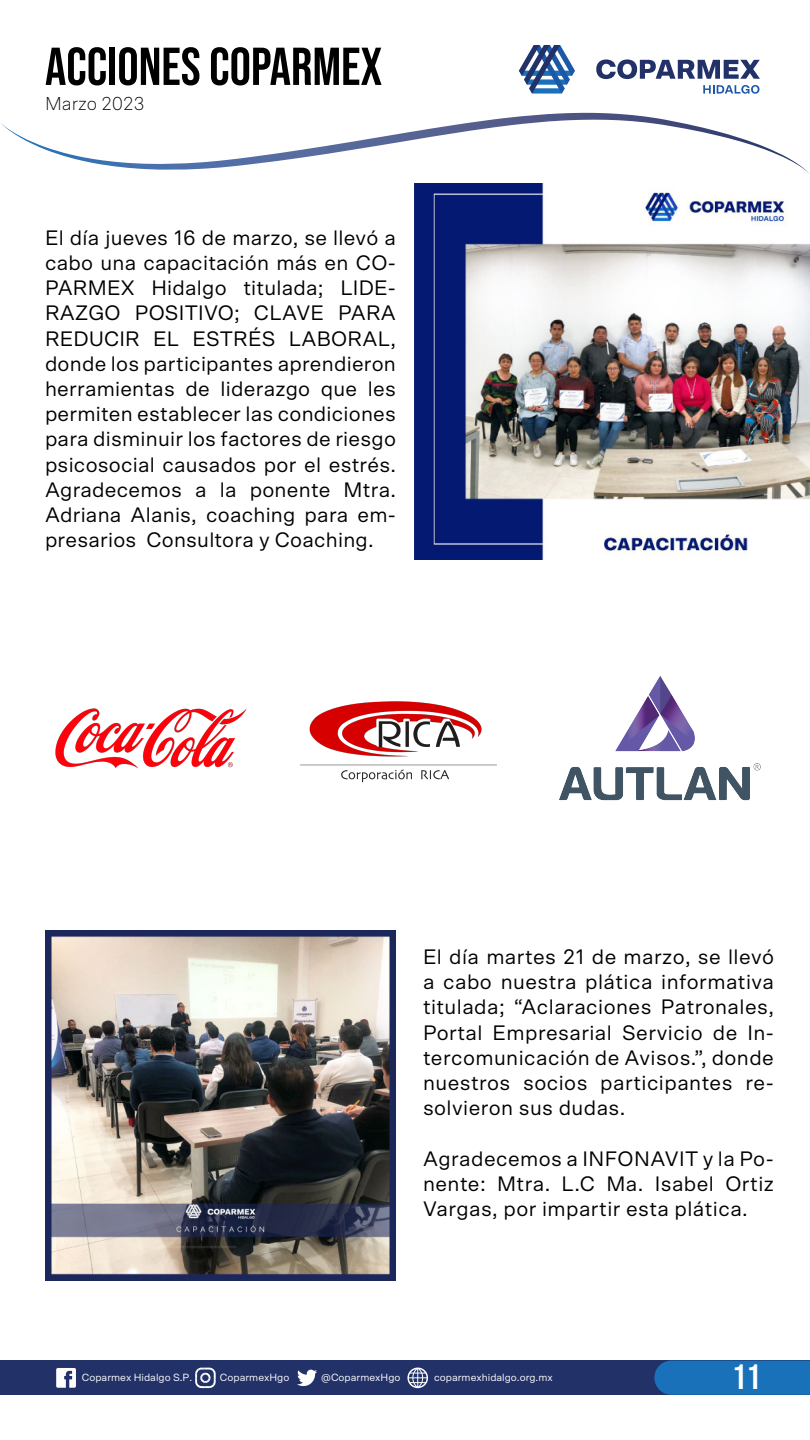
<style>
.page{position:relative;width:810px;height:1440px;background:#fff}
.page>*{position:absolute;margin:0;border:0;box-sizing:border-box;transform-origin:0 0}
.t1{font:53.25px "Bebas Neue";color:#000}
.t2{font:35.25px "Bebas Neue";color:#fff}
.t3{font:21px/25.2px "Scto Grotesk A";letter-spacing:.02em;color:#000;text-align:justify}
.t4{font:100 18.75px "Scto Grotesk A";color:#000}
.t5{font:10.5px "Scto Grotesk A";color:#fff}
</style>
<div class="page">
<div style="left:0;top:1361px;width:810px;height:34px;background:#223268"></div>
<svg style="left:195px;top:1368px;width:21px;height:20px"></svg>
<svg style="left:56px;top:1368px;width:20px;height:20px"></svg>
<svg style="left:297px;top:1370px;width:20px;height:16px"></svg>
<svg style="left:407px;top:1368px;width:21px;height:20px"></svg>
<div style="left:654px;top:1361px;width:156px;height:34px;background:#1971ba"></div>
<svg style="left:1px;top:113px;width:808px;height:60px"></svg>
<svg style="left:519px;top:45px;width:56px;height:49px"></svg>
<svg style="left:596px;top:59px;width:164px;height:20px"></svg>
<svg style="left:703px;top:85px;width:56px;height:9px"></svg>
<img style="left:414px;top:183px;width:396px;height:377px">
<img style="left:45px;top:930px;width:351px;height:351px">
<img style="left:300px;top:701px;width:197px;height:82px">
<img style="left:55px;top:708px;width:192px;height:61px">
<img style="left:559px;top:676px;width:202px;height:125px">
<p class="t1" style="left:45px;top:36px;width:339px">ACCIONES COPARMEX</p>
<p class="t4" style="left:45px;top:92px;width:101px">Marzo 2023</p>
<p class="t3" style="left:45px;top:225px;width:353px">El día jueves 16 de marzo, se llevó a cabo una capacitación más en CO-PARMEX Hidalgo titulada; LIDE-RAZGO POSITIVO; CLAVE PARA REDUCIR EL ESTRÉS LABORAL, donde los participantes aprendieron herramientas de liderazgo que les permiten establecer las condiciones para disminuir los factores de riesgo psicosocial causados por el estrés.<br>Agradecemos a la ponente Mtra.<br>Adriana Alanis, coaching para em&shy;presarios Consultora y Coaching.</p>
<p class="t3" style="left:423px;top:944px;width:353px">El día martes 21 de marzo, se llevó a cabo nuestra plática informativa titulada; “Aclaraciones Patronales, Portal Empresarial Servicio de In&shy;tercomunicación de Avisos.”, donde nuestros socios participantes re&shy;solvieron sus dudas.</p>
<p class="t3" style="left:423px;top:1145px;width:353px">Agradecemos a INFONAVIT y la Po&shy;nente: Mtra. L.C Ma. Isabel Ortiz Vargas, por impartir esta plática.</p>
<p class="t5" style="left:82px;top:1371px;width:112px">Coparmex Hidalgo S.P.</p>
<p class="t5" style="left:220px;top:1371px;width:71px">CoparmexHgo</p>
<p class="t5" style="left:321px;top:1371px;width:81px">@CoparmexHgo</p>
<p class="t5" style="left:434px;top:1371px;width:120px">coparmexhidalgo.org.mx</p>
<h2 class="t2" style="left:732px;top:1356px;width:30px">11</h2>
</div>
